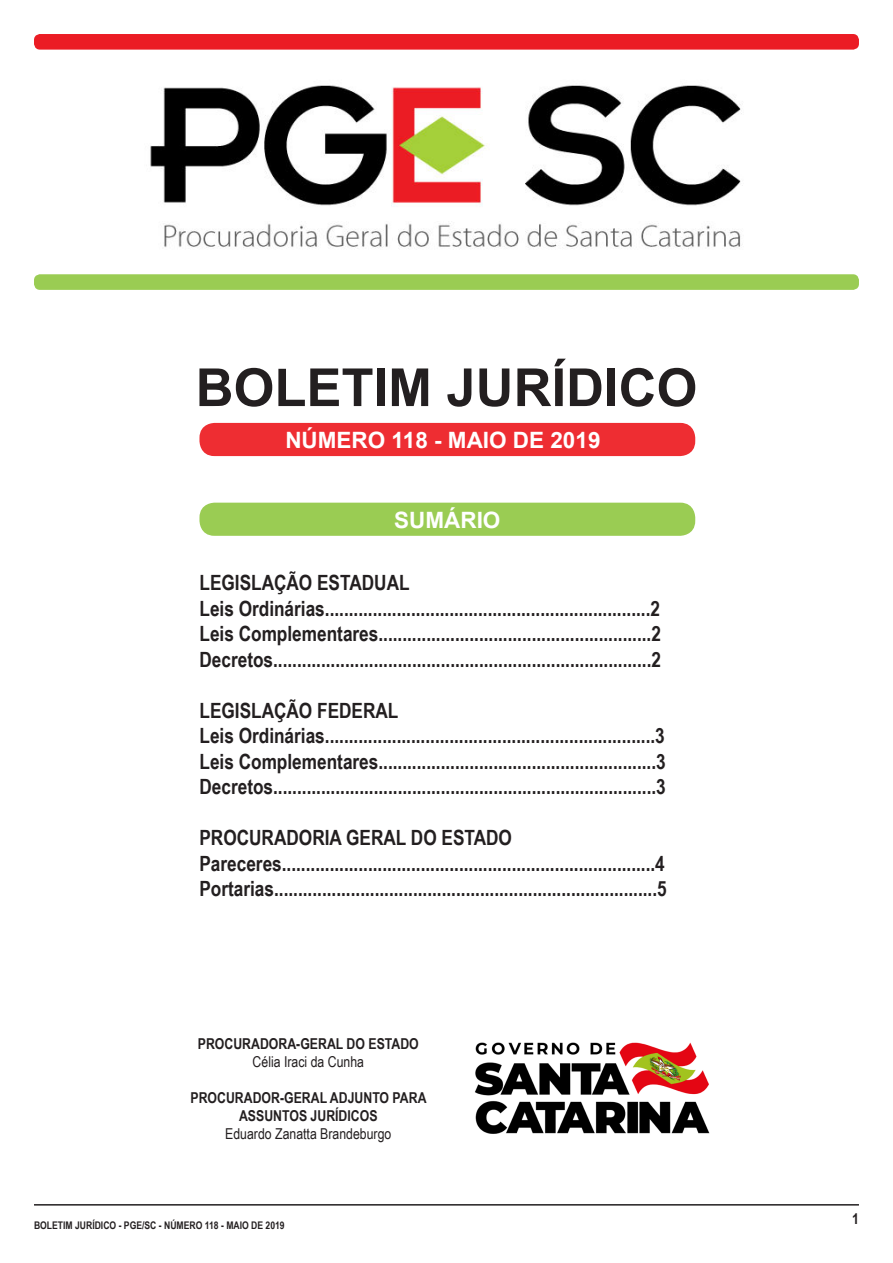
<style>
.page{position:relative;width:893px;height:1263px;background:#fff}
.page>*{position:absolute;margin:0;border:0;box-sizing:border-box;transform-origin:0 0}
.t1{font:700 52.5px "Arial";color:#231f20}
.t2{font:700 22.5px "Arial";color:#fff}
.t3{font:700 21px "Arial Narrow";color:#231f20}
.t4{font:700 15px "Arial Narrow";color:#231f20}
.t5{font:15px "Arial Narrow";color:#231f20}
.t6{font:700 10.5px "Arial Narrow";color:#231f20}
</style>
<div class="page">
<img style="left:150px;top:85px;width:592px;height:164px">
<div style="left:34px;top:34px;width:825px;height:16px;background:#eb1c24;border-radius:6px"></div>
<div style="left:34px;top:274px;width:825px;height:16px;background:#9acc53;border-radius:6px"></div>
<hr style="left:34px;top:1204px;width:825px;height:1px;background:#231f20">
<div style="left:199px;top:423px;width:496px;height:33px;background:#ee2d32;border-radius:15px"></div>
<div style="left:199px;top:503px;width:496px;height:33px;background:#9acc53;border-radius:15px"></div>
<img style="left:475px;top:1042px;width:235px;height:92px">
<p class="t1" style="left:196px;top:353px;width:503px">BOLETIM JURÍDICO</p>
<p class="t2" style="left:285px;top:425px;width:317px">NÚMERO 118 - MAIO DE 2019</p>
<p class="t2" style="left:394px;top:505px;width:108px">SUMÁRIO</p>
<p class="t3" style="left:199px;top:567px;width:212px">LEGISLAÇÃO ESTADUAL</p>
<p class="t3" style="left:199px;top:592px;width:462px">Leis Ordinárias....................................................................2</p>
<p class="t3" style="left:199px;top:618px;width:463px">Leis Complementares.........................................................2</p>
<p class="t3" style="left:199px;top:643px;width:463px">Decretos...............................................................................2</p>
<p class="t3" style="left:199px;top:694px;width:200px">LEGISLAÇÃO FEDERAL</p>
<p class="t3" style="left:199px;top:720px;width:467px">Leis Ordinárias.....................................................................3</p>
<p class="t3" style="left:199px;top:745px;width:468px">Leis Complementares..........................................................3</p>
<p class="t3" style="left:199px;top:771px;width:468px">Decretos................................................................................3</p>
<p class="t3" style="left:199px;top:822px;width:314px">PROCURADORIA GERAL DO ESTADO</p>
<p class="t3" style="left:199px;top:847px;width:467px">Pareceres..............................................................................4</p>
<p class="t3" style="left:199px;top:873px;width:469px">Portarias................................................................................5</p>
<p class="t4" style="left:198px;top:1032px;width:222px">PROCURADORA-GERAL DO ESTADO</p>
<p class="t5" style="left:253px;top:1050px;width:113px">Célia Iraci da Cunha</p>
<p class="t4" style="left:191px;top:1086px;width:237px">PROCURADOR-GERAL ADJUNTO PARA</p>
<p class="t4" style="left:239px;top:1104px;width:140px">ASSUNTOS JURÍDICOS</p>
<p class="t5" style="left:225px;top:1122px;width:168px">Eduardo Zanatta Brandeburgo</p>
<p class="t6" style="left:34px;top:1217px;width:252px">BOLETIM JURÍDICO - PGE/SC - NÚMERO 118 - MAIO DE 2019</p>
<p class="t4" style="left:852px;top:1208px;width:8px">1</p>
</div>
